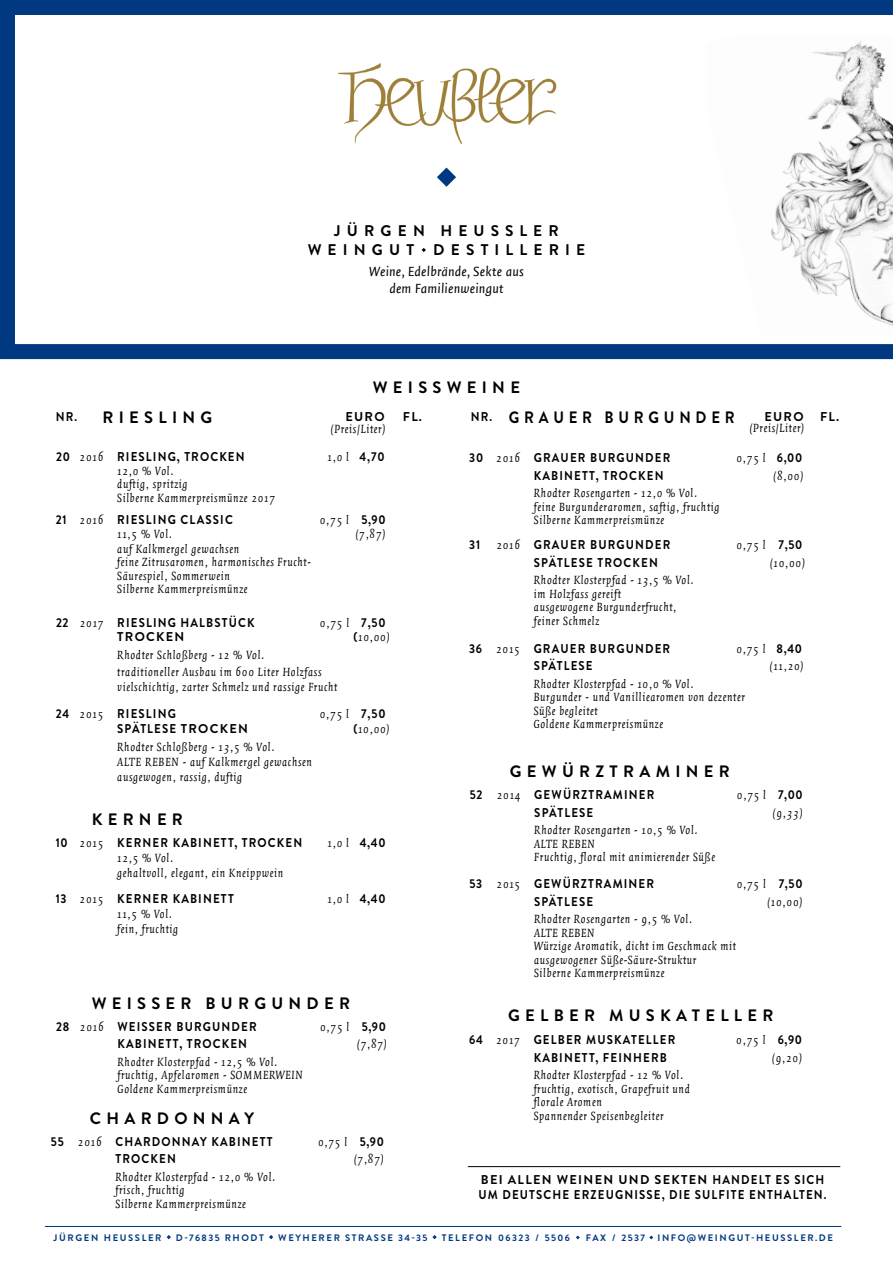
<style>
.page{position:relative;width:893px;height:1263px;background:#fff}
.page>*{position:absolute;margin:0;border:0;box-sizing:border-box;transform-origin:0 0}
.t1{font:700 16.5px/29.8px "Brandon Grotesque";letter-spacing:.32em;color:#000}
.t2{font:700 15.45px/19.5px "Brandon Grotesque";letter-spacing:.4em;color:#000;text-align:center}
.t3{font:italic 14.25px/17.2px "Quadraat Sans";letter-spacing:.01em;color:#000;text-align:center}
.t4{font:italic 12.75px/13.5px "Quadraat";letter-spacing:.06em;color:#000;scale:.9 1}
.t5{font:700 12.75px "Brandon Grotesque";letter-spacing:.1em;color:#000;scale:.9 1}
.t6{font:700 12.75px/15px "Brandon Grotesque";letter-spacing:.1em;color:#000}
.t7{font:700 9.45px "Brandon Grotesque";letter-spacing:.17em;color:#003882}
.t8{font:700 9.45px "Brandon Grotesque";letter-spacing:.15em;color:#003882}
.s1{font-family:"Quadraat";font-weight:400;font-style:italic}
.s2{font-family:"Brandon Grotesque";font-weight:700;font-style:normal}
</style>
<div class="page">
<svg style="left:0;top:0;width:893px;height:359px"></svg>
<img style="left:706px;top:35px;width:187px;height:300px">
<svg style="left:437px;top:168px;width:19px;height:19px"></svg>
<svg style="left:422px;top:248px;width:4px;height:4px"></svg>
<img style="left:328px;top:54px;width:236px;height:97px">
<svg style="left:167px;top:1235px;width:4px;height:4px"></svg>
<svg style="left:269px;top:1235px;width:4px;height:4px"></svg>
<svg style="left:432px;top:1235px;width:5px;height:4px"></svg>
<svg style="left:576px;top:1235px;width:4px;height:4px"></svg>
<hr style="left:45px;top:1226px;width:796px;height:1px;background:#003882">
<hr style="left:468px;top:1166px;width:372px;height:1px;background:#000">
<p class="t2" style="left:308px;top:221px;width:279px">JÜRGEN HEUSSLER<br>WEINGUT DESTILLERIE</p>
<p class="t3" style="left:369px;top:264px;width:156px">Weine, Edelbrände, Sekte aus dem Familienweingut</p>
<p class="t1" style="left:509px;top:373px;width:227px;text-indent:-136px">WEISSWEINE<br>GRAUER BURGUNDER</p>
<p class="t5" style="left:56px;top:407px;width:25px">NR.</p>
<p class="t6" style="left:345px;top:409px;width:41px">EURO</p>
<p class="t6" style="left:403px;top:409px;width:20px">FL.</p>
<p class="t5" style="left:471px;top:407px;width:25px">NR.</p>
<p class="t6" style="left:764px;top:409px;width:41px">EURO</p>
<p class="t6" style="left:820px;top:409px;width:21px">FL.</p>
<p class="t1" style="left:102px;top:403px;width:111px">RIESLING</p>
<p class="t4" style="left:331px;top:422px;width:62px">(Preis/Liter)</p>
<p class="t4" style="left:749px;top:422px;width:62px">(Preis/Liter)</p>
<p class="t5" style="left:469px;top:449px;width:225px">30 <span class="s1">2016</span> GRAUER BURGUNDER</p>
<p class="t4" style="left:736px;top:451px;width:75px">0,75 l <span class="s2">6,00</span></p>
<p class="t5" style="left:534px;top:466px;width:146px">KABINETT, TROCKEN</p>
<p class="t4" style="left:773px;top:469px;width:35px">(8,00)</p>
<p class="t4" style="left:534px;top:486px;width:208px">Rhodter Rosengarten - 12,0 % Vol. feine Burgunderaromen, saftig, fruchtig<br>Silberne Kammerpreismünze</p>
<p class="t5" style="left:56px;top:448px;width:211px">20 <span class="s1">2016</span> RIESLING, TROCKEN</p>
<p class="t4" style="left:328px;top:451px;width:65px">1,0 l <span class="s2">4,70</span></p>
<p class="t4" style="left:117px;top:464px;width:177px">12,0 % Vol.<br>duftig, spritzig<br>Silberne Kammerpreismünze 2017</p>
<p class="t5" style="left:56px;top:511px;width:198px">21 <span class="s1">2016</span> RIESLING CLASSIC</p>
<p class="t4" style="left:320px;top:514px;width:75px">0,75 l <span class="s2">5,90</span></p>
<p class="t4" style="left:117px;top:527px;width:62px">11,5 % Vol.</p>
<p class="t4" style="left:355px;top:527px;width:35px">(7,87)</p>
<p class="t4" style="left:117px;top:542px;width:217px">auf Kalkmergel gewachsen<br>feine Zitrusaromen, harmonisches Frucht-<br>Säurespiel, Sommerwein<br>Silberne Kammerpreismünze</p>
<p class="t5" style="left:469px;top:536px;width:13px">31</p>
<p class="t5" style="left:496px;top:536px;width:195px"><span class="s1">2016</span> GRAUER BURGUNDER</p>
<p class="t4" style="left:736px;top:539px;width:75px">0,75 l <span class="s2">7,50</span></p>
<p class="t5" style="left:534px;top:554px;width:139px">SPÄTLESE TROCKEN</p>
<p class="t4" style="left:770px;top:556px;width:41px">(10,00)</p>
<p class="t4" style="left:534px;top:574px;width:179px">Rhodter Klosterpfad - 13,5 % Vol. im Holzfass gereift<br>ausgewogene Burgunderfrucht, feiner Schmelz</p>
<p class="t5" style="left:56px;top:614px;width:222px">22 <span class="s1">2017</span> RIESLING HALBSTÜCK</p>
<p class="t4" style="left:320px;top:617px;width:75px">0,75 l <span class="s2">7,50</span></p>
<p class="t6" style="left:117px;top:629px;width:69px">TROCKEN</p>
<p class="t4" style="left:354px;top:630px;width:42px"><span class="s2">(</span>10,00)</p>
<p class="t4" style="left:117px;top:646px;width:228px;line-height:17.5px">Rhodter Schloßberg - 12 % Vol. traditioneller Ausbau im 600 Liter Holzfass</p>
<p class="t4" style="left:117px;top:681px;width:246px">vielschichtig, zarter Schmelz und rassige Frucht</p>
<p class="t5" style="left:469px;top:639px;width:225px">36 <span class="s1">2015</span> GRAUER BURGUNDER</p>
<p class="t4" style="left:736px;top:642px;width:75px">0,75 l <span class="s2">8,40</span></p>
<p class="t5" style="left:534px;top:657px;width:67px">SPÄTLESE</p>
<p class="t4" style="left:770px;top:660px;width:39px">(11,20)</p>
<p class="t4" style="left:534px;top:677px;width:236px">Rhodter Klosterpfad - 10,0 % Vol.<br>Burgunder - und Vanilliearomen von dezenter<br>Süße begleitet<br>Goldene Kammerpreismünze</p>
<p class="t5" style="left:56px;top:705px;width:135px">24 <span class="s1">2015</span> RIESLING</p>
<p class="t4" style="left:320px;top:708px;width:75px">0,75 l <span class="s2">7,50</span></p>
<p class="t5" style="left:117px;top:720px;width:147px">SPÄTLESE TROCKEN</p>
<p class="t4" style="left:353px;top:723px;width:42px"><span class="s2">(</span>10,00)</p>
<p class="t4" style="left:117px;top:740px;width:218px;line-height:15px">Rhodter Schloßberg - 13,5 % Vol.<br>ALTE REBEN - auf Kalkmergel gewachsen ausgewogen, rassig, duftig</p>
<p class="t1" style="left:510px;top:757px;width:221px">GEWÜRZTRAMINER</p>
<p class="t5" style="left:470px;top:786px;width:207px">52 <span class="s1">2014</span> GEWÜRZTRAMINER</p>
<p class="t4" style="left:737px;top:789px;width:75px">0,75 l <span class="s2">7,00</span></p>
<p class="t5" style="left:534px;top:803px;width:67px">SPÄTLESE</p>
<p class="t4" style="left:773px;top:806px;width:35px">(9,33)</p>
<p class="t4" style="left:534px;top:824px;width:202px">Rhodter Rosengarten - 10,5 % Vol.<br>ALTE REBEN<br>Fruchtig, floral mit animierender Süße</p>
<p class="t1" style="left:92px;top:805px;width:93px">KERNER</p>
<p class="t5" style="left:56px;top:834px;width:275px">10 <span class="s1">2015</span> KERNER KABINETT, TROCKEN</p>
<p class="t4" style="left:328px;top:837px;width:66px">1,0 l <span class="s2">4,40</span></p>
<p class="t4" style="left:117px;top:851px;width:186px;line-height:15px">12,5 % Vol.<br>gehaltvoll, elegant, ein Kneippwein</p>
<p class="t5" style="left:469px;top:875px;width:207px">53 <span class="s1">2015</span> GEWÜRZTRAMINER</p>
<p class="t4" style="left:737px;top:878px;width:75px">0,75 l <span class="s2">7,50</span></p>
<p class="t5" style="left:534px;top:892px;width:67px">SPÄTLESE</p>
<p class="t4" style="left:767px;top:895px;width:41px">(10,00)</p>
<p class="t4" style="left:534px;top:913px;width:226px">Rhodter Rosengarten - 9,5 % Vol.<br>ALTE REBEN<br>Würzige Aromatik, dicht im Geschmack mit ausgewogener Süße-Säure-Struktur<br>Silberne Kammerpreismünze</p>
<p class="t5" style="left:56px;top:890px;width:199px">13 <span class="s1">2015</span> KERNER KABINETT</p>
<p class="t4" style="left:328px;top:893px;width:66px">1,0 l <span class="s2">4,40</span></p>
<p class="t4" style="left:117px;top:907px;width:69px;line-height:15px">11,5 % Vol. fein, fruchtig</p>
<p class="t1" style="left:92px;top:989px;width:260px">WEISSER BURGUNDER</p>
<p class="t5" style="left:56px;top:1017px;width:224px">28 <span class="s1">2016</span> WEISSER BURGUNDER</p>
<p class="t4" style="left:320px;top:1020px;width:75px">0,75 l <span class="s2">5,90</span></p>
<p class="t5" style="left:118px;top:1035px;width:146px">KABINETT, TROCKEN</p>
<p class="t4" style="left:357px;top:1038px;width:35px">(7,87)</p>
<p class="t4" style="left:118px;top:1055px;width:207px">Rhodter Klosterpfad - 12,5 % Vol. fruchtig, Apfelaromen - SOMMERWEIN<br>Goldene Kammerpreismünze</p>
<p class="t1" style="left:90px;top:1103px;width:166px">CHARDONNAY</p>
<p class="t5" style="left:51px;top:1132px;width:248px">55 <span class="s1">2016</span> CHARDONNAY KABINETT</p>
<p class="t4" style="left:318px;top:1135px;width:75px">0,75 l <span class="s2">5,90</span></p>
<p class="t5" style="left:115px;top:1150px;width:69px">TROCKEN</p>
<p class="t4" style="left:354px;top:1152px;width:35px">(7,87)</p>
<p class="t4" style="left:115px;top:1170px;width:179px">Rhodter Klosterpfad - 12,0 % Vol. frisch, fruchtig<br>Silberne Kammerpreismünze</p>
<p class="t1" style="left:508px;top:1001px;width:267px">GELBER MUSKATELLER</p>
<p class="t5" style="left:469px;top:1031px;width:231px">64 <span class="s1">2017</span> GELBER MUSKATELLER</p>
<p class="t4" style="left:736px;top:1034px;width:75px">0,75 l <span class="s2">6,90</span></p>
<p class="t5" style="left:534px;top:1049px;width:150px">KABINETT, FEINHERB</p>
<p class="t4" style="left:772px;top:1051px;width:35px">(9,20)</p>
<p class="t4" style="left:534px;top:1069px;width:175px">Rhodter Klosterpfad - 12 % Vol. fruchtig, exotisch, Grapefruit und florale Aromen<br>Spannender Speisenbegleiter</p>
<p class="t6" style="left:478px;top:1172px;width:350px">BEI ALLEN WEINEN UND SEKTEN HANDELT ES SICH<br>UM DEUTSCHE ERZEUGNISSE, DIE SULFITE ENTHALTEN.</p>
<p class="t7" style="left:54px;top:1231px;width:109px">JÜRGEN HEUSSLER</p>
<p class="t7" style="left:176px;top:1231px;width:89px">D-76835 RHODT</p>
<p class="t7" style="left:278px;top:1231px;width:151px">WEYHERER STRASSE 34-35</p>
<p class="t8" style="left:442px;top:1231px;width:130px">TELEFON 06323 / 5506</p>
<p class="t7" style="left:586px;top:1231px;width:61px">FAX / 2537</p>
<p class="t7" style="left:657px;top:1231px;width:177px">INFO@WEINGUT-HEUSSLER.DE</p>
</div>
